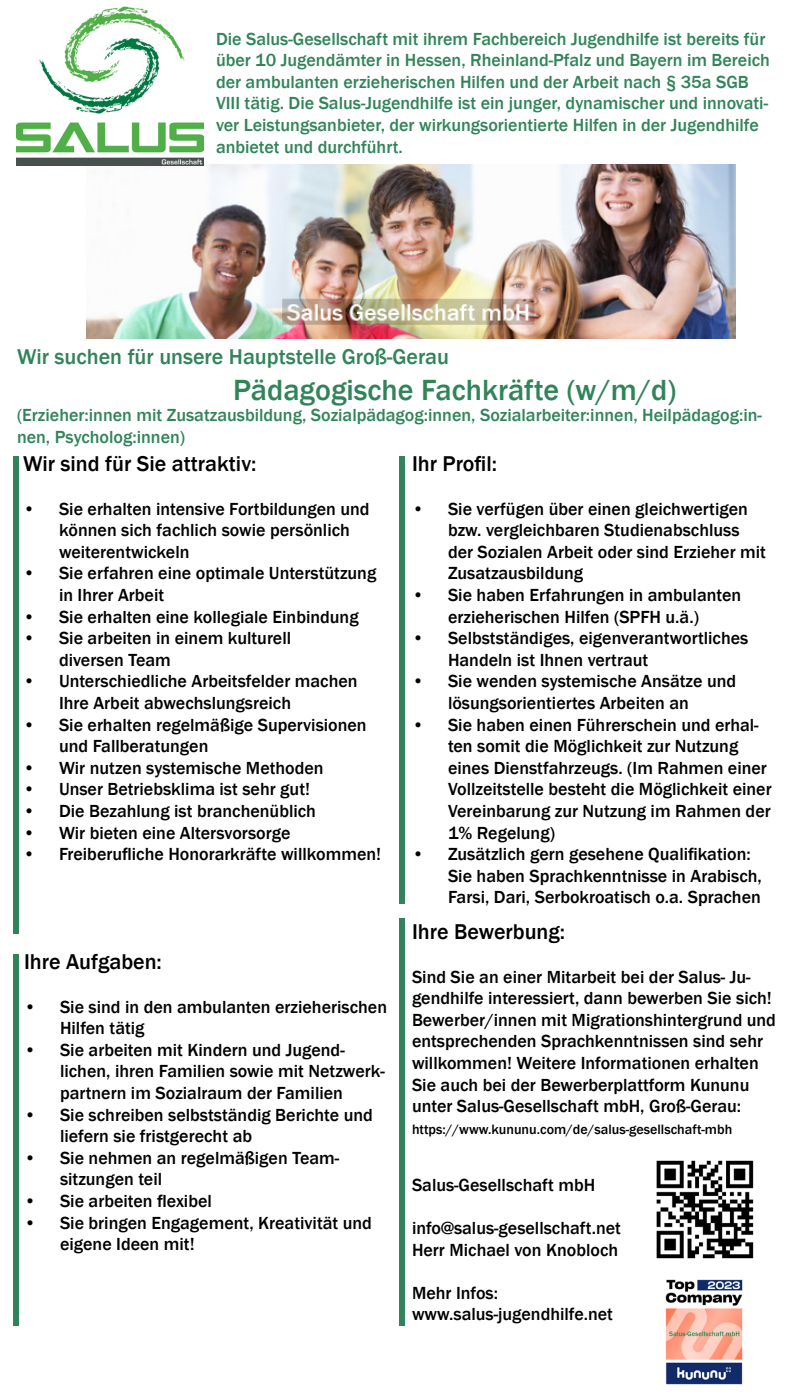
<style>
.page{position:relative;width:800px;height:1400px;background:#fff}
.page>*{position:absolute;margin:0;border:0;box-sizing:border-box;transform-origin:0 0}
.t1{font:500 30px "Franklin Gothic";color:#318459}
.t2{font:500 22px "Franklin Gothic";color:#000}
.t3{font:500 22px "Franklin Gothic";color:#318459}
.t4{font:500 18px/21.6px "Franklin Gothic";color:#000}
.t5{font:500 18px/21.6px "Franklin Gothic";color:#318459}
.t6{font:500 14px "Franklin Gothic";color:#000}
</style>
<div class="page">
<img style="left:87px;top:164px;width:648px;height:174px">
<img style="left:16px;top:6px;width:188px;height:160px">
<div style="left:13px;top:456px;width:6px;height:478px;background:#318459"></div>
<div style="left:13px;top:954px;width:6px;height:372px;background:#318459"></div>
<div style="left:399px;top:456px;width:6px;height:448px;background:#318459"></div>
<img style="left:656px;top:1160px;width:98px;height:99px">
<div style="left:399px;top:918px;width:6px;height:408px;background:#318459"></div>
<img style="left:665px;top:1279px;width:78px;height:106px">
<p class="t5" style="left:216px;top:28px;width:555px">Die Salus-Gesellschaft mit ihrem Fachbereich Jugendhilfe ist bereits für über 10 Jugendämter in Hessen, Rheinland-Pfalz und Bayern im Bereich der ambulanten erzieherischen Hilfen und der Arbeit nach § 35a SGB VIII tätig. Die Salus-Jugendhilfe ist ein junger, dynamischer und innovati&shy;ver Leistungsanbieter, der wirkungsorientierte Hilfen in der Jugendhilfe anbietet und durchführt.</p>
<p class="t3" style="left:17px;top:343px;width:434px">Wir suchen für unsere Hauptstelle Groß-Gerau</p>
<p class="t1" style="left:233px;top:371px;width:445px">Pädagogische Fachkräfte (w/m/d)</p>
<p class="t5" style="left:17px;top:405px;width:746px">(Erzieher:innen mit Zusatzausbildung, Sozialpädagog:innen, Sozialarbeiter:innen, Heilpädagog:in&shy;nen, Psycholog:innen)</p>
<p class="t2" style="left:23px;top:450px;width:235px">Wir sind für Sie attraktiv:</p>
<p class="t4" style="left:59px;top:498px;width:312px;text-indent:-36px">• Sie erhalten intensive Fortbildungen und können sich fachlich sowie persönlich weiterentwickeln</p>
<p class="t4" style="left:59px;top:563px;width:319px;text-indent:-36px">• Sie erfahren eine optimale Unterstützung in Ihrer Arbeit</p>
<p class="t4" style="left:23px;top:606px;width:337px">• Sie erhalten eine kollegiale Einbindung</p>
<p class="t4" style="left:59px;top:628px;width:234px;text-indent:-36px">• Sie arbeiten in einem kulturell diversen Team</p>
<p class="t4" style="left:59px;top:671px;width:300px;text-indent:-36px">• Unterschiedliche Arbeitsfelder machen<br>Ihre Arbeit abwechslungsreich</p>
<p class="t4" style="left:59px;top:714px;width:309px;text-indent:-36px">• Sie erhalten regelmäßige Supervisionen und Fallberatungen</p>
<p class="t4" style="left:23px;top:757px;width:302px">• Wir nutzen systemische Methoden</p>
<p class="t4" style="left:23px;top:779px;width:289px">• Unser Betriebsklima ist sehr gut!</p>
<p class="t4" style="left:23px;top:800px;width:295px">• Die Bezahlung ist branchenüblich</p>
<p class="t4" style="left:23px;top:822px;width:269px">• Wir bieten eine Altersvorsorge</p>
<p class="t4" style="left:23px;top:844px;width:360px">• Freiberufliche Honorarkräfte willkommen!</p>
<p class="t2" style="left:24px;top:948px;width:139px">Ihre Aufgaben:</p>
<p class="t4" style="left:60px;top:996px;width:329px;text-indent:-36px">• Sie sind in den ambulanten erzieherischen<br>Hilfen tätig</p>
<p class="t4" style="left:60px;top:1039px;width:326px;text-indent:-36px">• Sie arbeiten mit Kindern und Jugend&shy;lichen, ihren Familien sowie mit Netzwerk&shy;partnern im Sozialraum der Familien</p>
<p class="t4" style="left:60px;top:1104px;width:314px;text-indent:-36px">• Sie schreiben selbstständig Berichte und liefern sie fristgerecht ab</p>
<p class="t4" style="left:60px;top:1147px;width:281px;text-indent:-36px">• Sie nehmen an regelmäßigen Team&shy;sitzungen teil</p>
<p class="t4" style="left:24px;top:1190px;width:189px">• Sie arbeiten flexibel</p>
<p class="t4" style="left:60px;top:1212px;width:314px;text-indent:-36px">• Sie bringen Engagement, Kreativität und eigene Ideen mit!</p>
<p class="t2" style="left:412px;top:450px;width:87px">Ihr Profil:</p>
<p class="t4" style="left:448px;top:498px;width:320px;text-indent:-36px">• Sie verfügen über einen gleichwertigen bzw. vergleichbaren Studienabschluss der Sozialen Arbeit oder sind Erzieher mit Zusatzausbildung</p>
<p class="t4" style="left:412px;top:584px;width:331px;text-align:center">• Sie haben Erfahrungen in ambulanten erzieherischen Hilfen (SPFH u.ä.)</p>
<p class="t4" style="left:448px;top:628px;width:302px;text-indent:-36px">• Selbstständiges, eigenverantwortliches<br>Handeln ist Ihnen vertraut</p>
<p class="t4" style="left:448px;top:671px;width:290px;text-indent:-36px">• Sie wenden systemische Ansätze und lösungsorientiertes Arbeiten an</p>
<p class="t4" style="left:448px;top:714px;width:325px;text-indent:-36px">• Sie haben einen Führerschein und erhal&shy;ten somit die Möglichkeit zur Nutzung eines Dienstfahrzeugs. (Im Rahmen einer Vollzeitstelle besteht die Möglichkeit einer Vereinbarung zur Nutzung im Rahmen der 1% Regelung)</p>
<p class="t4" style="left:448px;top:844px;width:315px;text-indent:-36px">• Zusätzlich gern gesehene Qualifikation:<br>Sie haben Sprachkenntnisse in Arabisch,<br>Farsi, Dari, Serbokroatisch o.a. Sprachen</p>
<p class="t2" style="left:412px;top:918px;width:155px">Ihre Bewerbung:</p>
<p class="t4" style="left:412px;top:966px;width:366px">Sind Sie an einer Mitarbeit bei der Salus- Ju&shy;gendhilfe interessiert, dann bewerben Sie sich!<br>Bewerber/innen mit Migrationshintergrund und entsprechenden Sprachkenntnissen sind sehr willkommen! Weitere Informationen erhalten Sie auch bei der Bewerberplattform Kununu unter Salus-Gesellschaft mbH, Groß-Gerau:</p>
<p class="t6" style="left:412px;top:1120px;width:322px">https://www.kununu.com/de/salus-gesellschaft-mbh</p>
<p class="t4" style="left:412px;top:1174px;width:185px">Salus-Gesellschaft mbH</p>
<p class="t4" style="left:412px;top:1217px;width:210px">info@salus-gesellschaft.net</p>
<p class="t4" style="left:412px;top:1239px;width:208px">Herr Michael von Knobloch</p>
<p class="t4" style="left:412px;top:1282px;width:88px">Mehr Infos:</p>
<p class="t4" style="left:412px;top:1304px;width:203px">www.salus-jugendhilfe.net</p>
</div>
